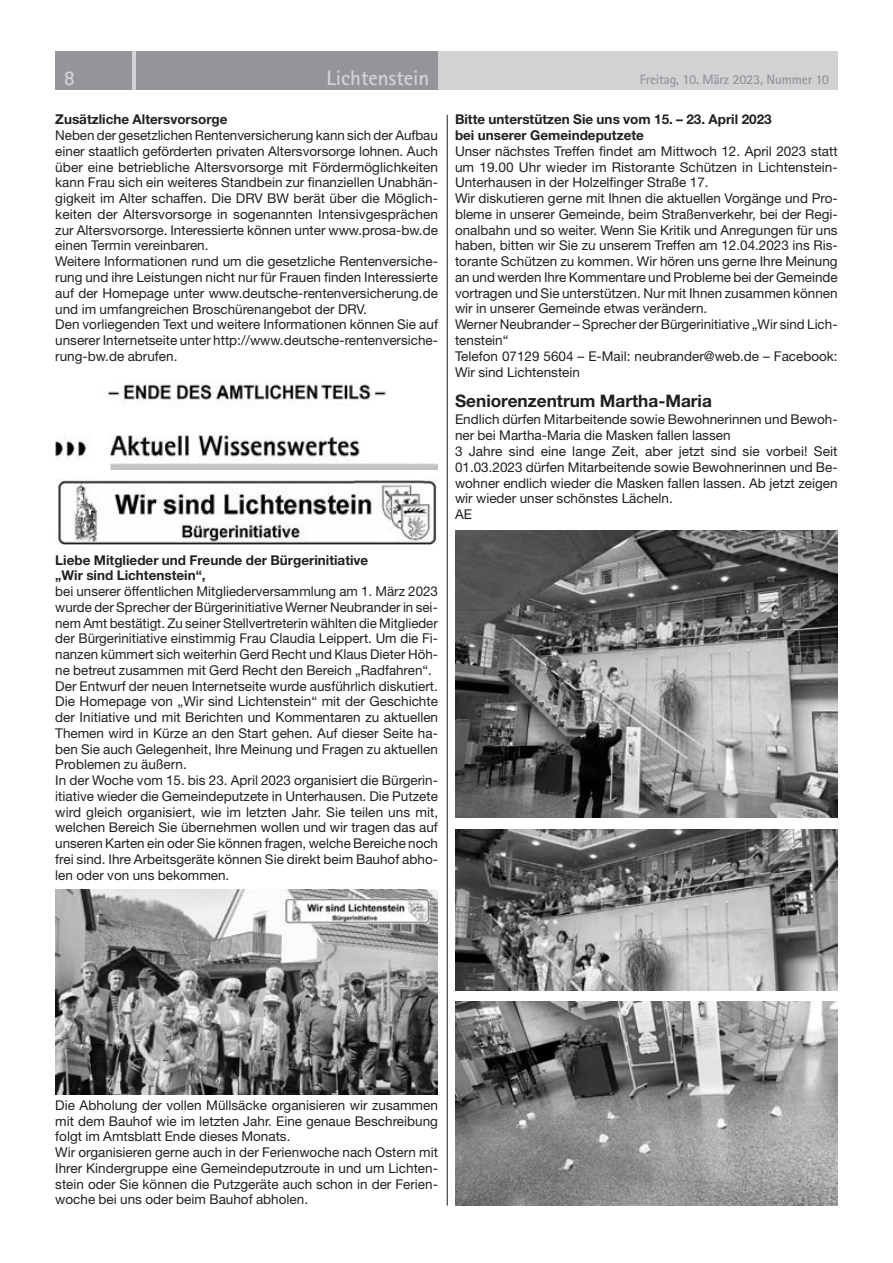
<style>
.page{position:relative;width:893px;height:1263px;background:#fff}
.page>*{position:absolute;margin:0;border:0;box-sizing:border-box;transform-origin:0 0}
.t1{font:700 21px "Rotis Sans Serif Std";color:#d1d2d4}
.t2{font:700 17.25px "Helvetica Neue LT Std";color:#231f20}
.t3{font:13.5px/15.8px "Helvetica Neue LT Std";color:#231f20}
.t4{font:700 13.5px/15.8px "Helvetica Neue LT Std";color:#231f20}
.t5{font:700 13.5px "Rotis Sans Serif Std";letter-spacing:-.015em;color:#939598}
</style>
<div class="page">
<div style="left:55px;top:51px;width:783px;height:38px;background:#d1d2d4"></div>
<div style="left:55px;top:51px;width:77px;height:38px;background:#939598"></div>
<div style="left:136px;top:51px;width:302px;height:38px;background:#939598"></div>
<hr style="left:447px;top:115px;width:1px;height:1090px;background:#231f20">
<img style="left:107px;top:384px;width:280px;height:21px">
<img style="left:55px;top:435px;width:383px;height:34px">
<img style="left:56px;top:480px;width:382px;height:65px">
<img style="left:55px;top:889px;width:383px;height:205px">
<img style="left:455px;top:531px;width:383px;height:287px">
<img style="left:455px;top:829px;width:383px;height:161px">
<img style="left:455px;top:1002px;width:383px;height:203px">
<h1 class="t1" style="left:64px;top:65px;width:13px">8</h1>
<h1 class="t1" style="left:326px;top:65px;width:105px">Lichtenstein</h1>
<p class="t5" style="left:640px;top:71px;width:191px">Freitag, 10. März 2023, Nummer 10</p>
<p class="t4" style="left:55px;top:111px;width:174px">Zusätzliche Altersvorsorge</p>
<p class="t3" style="left:55px;top:127px;width:384px">Neben der gesetzlichen Rentenversicherung kann sich der Aufbau einer staatlich geförderten privaten Altersvorsorge lohnen. Auch über eine betriebliche Altersvorsorge mit Fördermöglichkeiten kann Frau sich ein weiteres Standbein zur finanziellen Unabhän&shy;gigkeit im Alter schaffen. Die DRV BW berät über die Möglich&shy;keiten der Altersvorsorge in sogenannten Intensivgesprächen zur Altersvorsorge. Interessierte können unter www.prosa-bw.de einen Termin vereinbaren.<br>Weitere Informationen rund um die gesetzliche Rentenversiche&shy;rung und ihre Leistungen nicht nur für Frauen finden Interessierte auf der Homepage unter www.deutsche-rentenversicherung.de und im umfangreichen Broschürenangebot der DRV.<br>Den vorliegenden Text und weitere Informationen können Sie auf unserer Internetseite unter http://www.deutsche-rentenversiche&shy;rung-bw.de abrufen.</p>
<p class="t4" style="left:455px;top:111px;width:318px">Bitte unterstützen Sie uns vom 15. – 23. April 2023 bei unserer Gemeindeputzete</p>
<p class="t3" style="left:455px;top:143px;width:384px">Unser nächstes Treffen findet am Mittwoch 12. April 2023 statt um 19.00 Uhr wieder im Ristorante Schützen in Lichtenstein-Unterhausen in der Holzelfinger Straße 17.<br>Wir diskutieren gerne mit Ihnen die aktuellen Vorgänge und Pro&shy;bleme in unserer Gemeinde, beim Straßenverkehr, bei der Regi&shy;onalbahn und so weiter. Wenn Sie Kritik und Anregungen für uns haben, bitten wir Sie zu unserem Treffen am 12.04.2023 ins Ris&shy;torante Schützen zu kommen. Wir hören uns gerne Ihre Meinung an und werden Ihre Kommentare und Probleme bei der Gemeinde vortragen und Sie unterstützen. Nur mit Ihnen zusammen können wir in unserer Gemeinde etwas verändern.<br>Werner Neubrander – Sprecher der Bürgerinitiative „Wir sind Lich&shy;tenstein“<br>Telefon 07129 5604 – E-Mail: neubrander@web.de – Facebook:<br>Wir sind Lichtenstein</p>
<p class="t2" style="left:455px;top:390px;width:258px">Seniorenzentrum Martha-Maria</p>
<p class="t3" style="left:455px;top:412px;width:384px">Endlich dürfen Mitarbeitende sowie Bewohnerinnen und Bewoh&shy;ner bei Martha-Maria die Masken fallen lassen<br>3 Jahre sind eine lange Zeit, aber jetzt sind sie vorbei! Seit 01.03.2023 dürfen Mitarbeitende sowie Bewohnerinnen und Be&shy;wohner endlich wieder die Masken fallen lassen. Ab jetzt zeigen wir wieder unser schönstes Lächeln.<br>AE</p>
<p class="t4" style="left:55px;top:552px;width:315px">Liebe Mitglieder und Freunde der Bürgerinitiative „Wir sind Lichtenstein“,</p>
<p class="t3" style="left:55px;top:583px;width:384px">bei unserer öffentlichen Mitgliederversammlung am 1. März 2023 wurde der Sprecher der Bürgerinitiative Werner Neubrander in sei&shy;nem Amt bestätigt. Zu seiner Stellvertreterin wählten die Mitglieder der Bürgerinitiative einstimmig Frau Claudia Leippert. Um die Fi&shy;nanzen kümmert sich weiterhin Gerd Recht und Klaus Dieter Höh&shy;ne betreut zusammen mit Gerd Recht den Bereich „Radfahren“.<br>Der Entwurf der neuen Internetseite wurde ausführlich diskutiert.<br>Die Homepage von „Wir sind Lichtenstein“ mit der Geschichte der Initiative und mit Berichten und Kommentaren zu aktuellen Themen wird in Kürze an den Start gehen. Auf dieser Seite ha&shy;ben Sie auch Gelegenheit, Ihre Meinung und Fragen zu aktuellen Problemen zu äußern.<br>In der Woche vom 15. bis 23. April 2023 organisiert die Bürgerin&shy;itiative wieder die Gemeindeputzete in Unterhausen. Die Putzete wird gleich organisiert, wie im letzten Jahr. Sie teilen uns mit, welchen Bereich Sie übernehmen wollen und wir tragen das auf unseren Karten ein oder Sie können fragen, welche Bereiche noch frei sind. Ihre Arbeitsgeräte können Sie direkt beim Bauhof abho&shy;len oder von uns bekommen.</p>
<p class="t3" style="left:55px;top:1097px;width:384px">Die Abholung der vollen Müllsäcke organisieren wir zusammen mit dem Bauhof wie im letzten Jahr. Eine genaue Beschreibung folgt im Amtsblatt Ende dieses Monats.<br>Wir organisieren gerne auch in der Ferienwoche nach Ostern mit Ihrer Kindergruppe eine Gemeindeputzroute in und um Lichten&shy;stein oder Sie können die Putzgeräte auch schon in der Ferien&shy;woche bei uns oder beim Bauhof abholen.</p>
</div>
